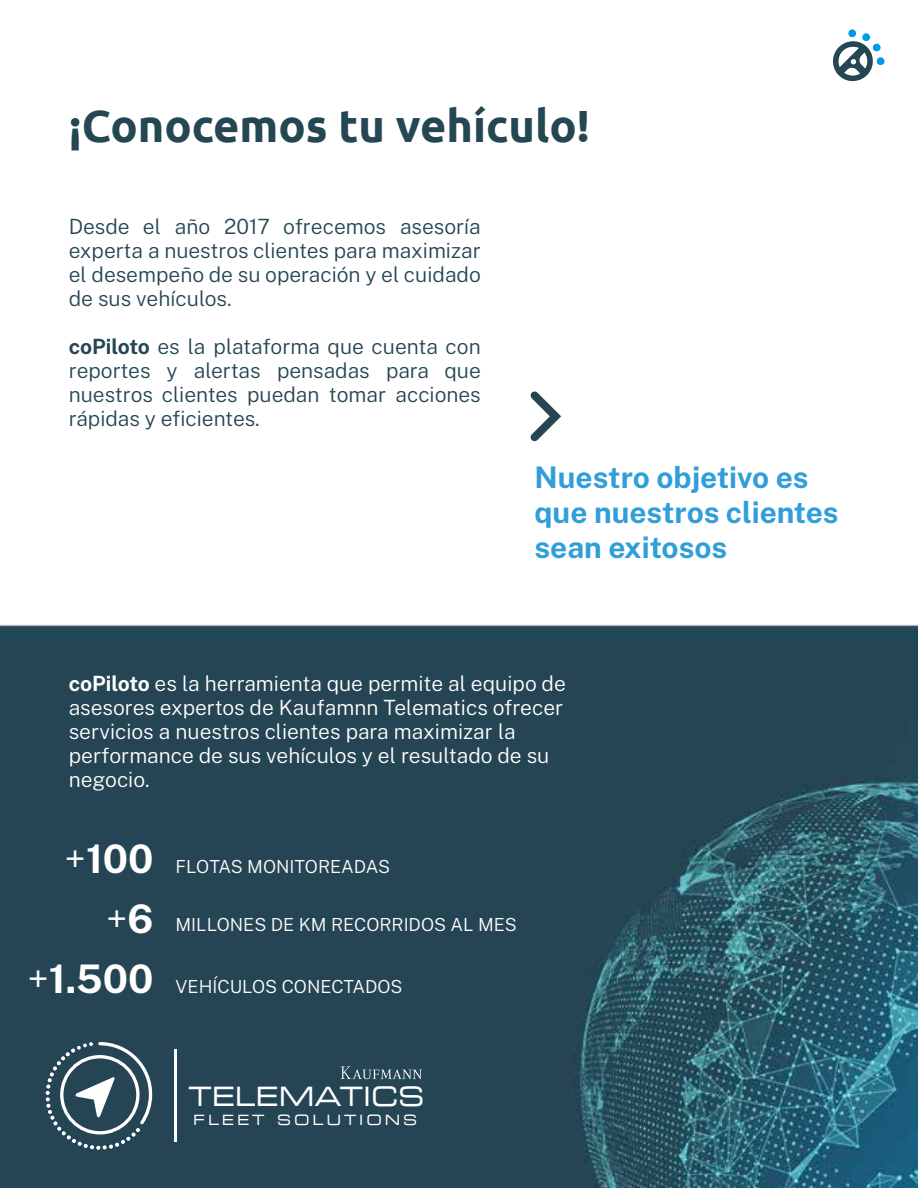
<style>
.page{position:relative;width:918px;height:1188px;background:#fff}
.page>*{position:absolute;margin:0;border:0;box-sizing:border-box;transform-origin:0 0}
.t1{font:700 45.15px "Ubuntu";color:#254653}
.t2{font:700 39.3px/60.3px "Public Sans";color:#fff;text-align:right}
.t3{font:700 29.7px/35.2px "Public Sans";color:#309ed8}
.t4{font:26.85px "Sportscenter";color:#fff}
.t5{font:300 21px/24px "Public Sans";color:#254653;text-align:justify}
.t6{font:300 21px/24px "Public Sans";color:#fff}
.t7{font:300 18px "Public Sans";color:#fff}
.t8{font:14.25px "Sportscenter";letter-spacing:.2em;color:#fff}
.s1{font-weight:700}
.s2{font-size:39.3px}
.s3{font-weight:700;font-size:39.3px}
.s4{font-weight:300}
</style>
<div class="page">
<svg style="left:833px;top:29px;width:52px;height:52px"></svg>
<img style="left:0;top:624px;width:918px;height:564px">
<svg style="left:530px;top:391px;width:31px;height:51px"></svg>
<svg style="left:341px;top:1066px;width:81px;height:13px"></svg>
<hr style="left:174px;top:1050px;width:3px;height:92px;background:#fff">
<svg style="left:46px;top:1040px;width:108px;height:110px;background:#4c6673"></svg>
<h1 class="t1" style="left:69px;top:99px;width:522px">¡Conocemos tu vehículo!</h1>
<p class="t5" style="left:69px;top:213px;width:414px">Desde el año 2017 ofrecemos asesoría experta a nuestros clientes para maximizar el desempeño de su operación y el cuidado de sus vehículos.</p>
<p class="t5" style="left:69px;top:333px;width:414px"><span class="s1">coPiloto</span> es la plataforma que cuenta con reportes y alertas pensadas para que nuestros clientes puedan tomar acciones rápidas y eficientes.</p>
<h3 class="t3" style="left:535px;top:457px;width:306px">Nuestro objetivo es que nuestros clientes sean exitosos</h3>
<p class="t6" style="left:69px;top:670px;width:499px"><span class="s1">coPiloto</span> es la herramienta que permite al equipo de asesores expertos de Kaufamnn Telematics ofrecer servicios a nuestros clientes para maximizar la performance de sus vehículos y el resultado de su negocio.</p>
<p class="t7" style="left:65px;top:853px;width:327px"><span class="s2">+</span><span class="s3">100</span> FLOTAS MONITOREADAS</p>
<h2 class="t2" style="left:27px;top:885px;width:128px"><span class="s4">+</span>6 <span class="s4">+</span>1.500</h2>
<p class="t7" style="left:176px;top:911px;width:343px">MILLONES DE KM RECORRIDOS AL MES</p>
<p class="t7" style="left:176px;top:973px;width:228px">VEHÍCULOS CONECTADOS</p>
<p class="t4" style="left:189px;top:1078px;width:238px">TELEMATICS</p>
<p class="t8" style="left:193px;top:1110px;width:226px">FLEET SOLUTIONS</p>
</div>
